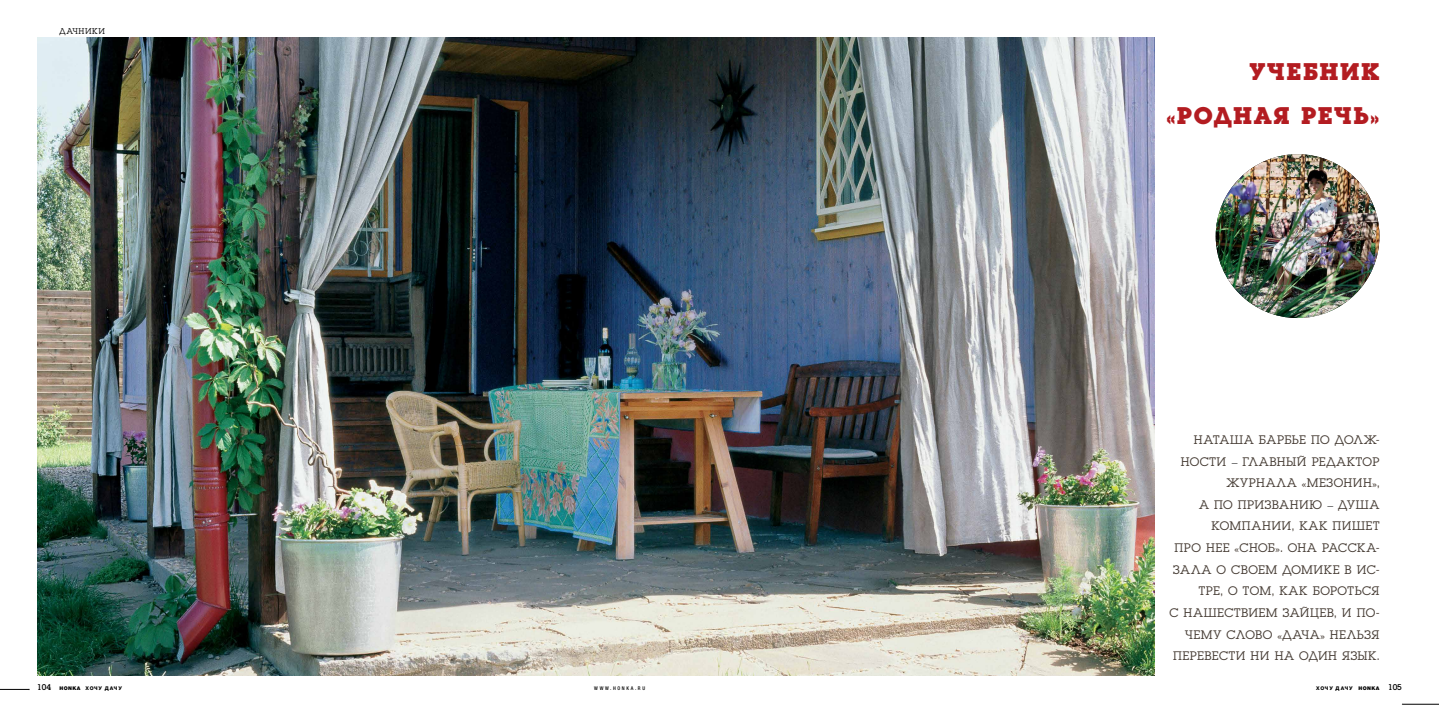
<style>
.page{position:relative;width:1439px;height:720px;background:#fff}
.page>*{position:absolute;margin:0;border:0;box-sizing:border-box;transform-origin:0 0}
.t1{font:700 25.11px/44.6px "Luga";letter-spacing:.06em;color:#b31c21;text-align:right}
.t2{font:12.95px/21.6px "Luga";letter-spacing:.04em;color:#463c34;text-align:right}
.t3{font:8.66px "Luga";letter-spacing:.07em;color:#000}
.t4{font:800 5.08px "Helvetica Neue LTW1 G";letter-spacing:.165em;color:#000}
.t5{font:500 condensed 5.08px "Helvetica Neue LTW1 G";letter-spacing:.325em;color:#000}
.s1{font-family:"Newton";font-size:9.19px;color:#000}
.s2{font-family:"Luga";font-weight:400;font-size:8.66px}
.s3{font-weight:900}
</style>
<div class="page">
<svg style="left:0;top:688px;width:30px;height:2px"></svg>
<hr style="left:1402px;top:703px;width:37px;height:1px;background:#000">
<img style="left:37px;top:37px;width:1117px;height:638px">
<img style="left:1215px;top:154px;width:164px;height:164px;border-radius:82px">
<p class="t3" style="left:60px;top:27px;width:47px">ДАЧНИКИ</p>
<h1 class="t1" style="left:1166px;top:49px;width:214px">УЧЕБНИК «РОДНАЯ РЕЧЬ»</h1>
<p class="t2" style="left:1169px;top:429px;width:212px">НАТАША БАРБЬЕ ПО ДОЛЖ-<br>НОСТИ <span class="s1">–</span> ГЛАВНЫЙ РЕДАКТОР<br>ЖУРНАЛА «МЕЗОНИН»,<br>А ПО ПРИЗВАНИЮ <span class="s1">–</span> ДУША<br>КОМПАНИИ, КАК ПИШЕТ<br>ПРО НЕЕ «СНОБ». ОНА РАССКА-<br>ЗАЛА О СВОЕМ ДОМИКЕ В ИС-<br>ТРЕ, О ТОМ, КАК БОРОТЬСЯ<br>С НАШЕСТВИЕМ ЗАЙЦЕВ, И ПО-<br>ЧЕМУ СЛОВО «ДАЧА» НЕЛЬЗЯ<br>ПЕРЕВЕСТИ НИ НА ОДИН ЯЗЫК.</p>
<p class="t4" style="left:37px;top:685px;width:86px"><span class="s2">104</span> <span class="s3">HONKA</span> ХОЧУ ДАЧУ</p>
<p class="t5" style="left:594px;top:685px;width:52px">WWW.HONKA.RU</p>
<p class="t4" style="left:1316px;top:685px;width:87px">ХОЧУ ДАЧУ <span class="s3">HONKA</span> <span class="s2">105</span></p>
</div>
